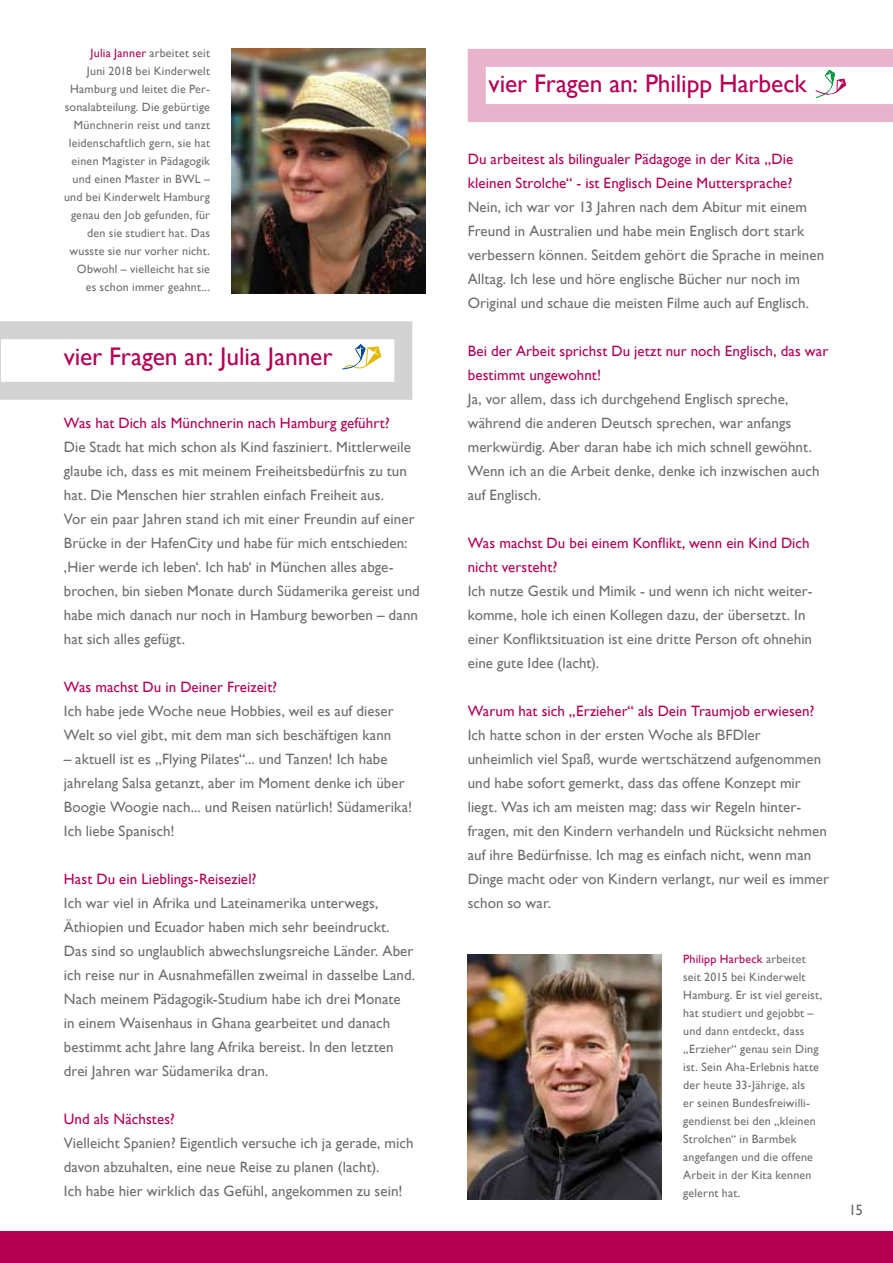
<style>
.page{position:relative;width:893px;height:1263px;background:#fff}
.page>*{position:absolute;margin:0;border:0;box-sizing:border-box;transform-origin:0 0}
.t1{font:25.5px "Gill Sans";letter-spacing:-.005em;color:#b60055}
.t2{font:15px/24px "Gill Sans";letter-spacing:.005em;color:#6e6e6e}
.t3{font:15px/24px "Gill Sans";letter-spacing:.005em;color:#b60055}
.t4{font:12px/18px "Gill Sans";letter-spacing:.02em;color:#6e6e6e;text-align:right}
.s1{color:#b60055}
</style>
<div class="page">
<div style="left:0;top:1231px;width:893px;height:32px;background:#b60055"></div>
<img style="left:468px;top:954px;width:194px;height:245px">
<img style="left:231px;top:49px;width:194px;height:245px">
<svg style="left:468px;top:49px;width:425px;height:73px"></svg>
<svg style="left:0;top:321px;width:412px;height:79px"></svg>
<p class="t4" style="left:64px;top:44px;width:148px"><span class="s1">Julia Janner</span> arbeitet seit<br>Juni 2018 bei Kinderwelt<br>Hamburg und leitet die Per&shy;sonalabteilung. Die gebürtige<br>Münchnerin reist und tanzt leidenschaftlich gern, sie hat einen Magister in Pädagogik und einen Master in BWL – und bei Kinderwelt Hamburg genau den Job gefunden, für den sie studiert hat. Das wusste sie nur vorher nicht.<br>Obwohl – vielleicht hat sie es schon immer geahnt...</p>
<h1 class="t1" style="left:64px;top:341px;width:270px">vier Fragen an: Julia Janner</h1>
<p class="t3" style="left:64px;top:412px;width:327px">Was hat Dich als Münchnerin nach Hamburg geführt?</p>
<p class="t2" style="left:64px;top:436px;width:358px">Die Stadt hat mich schon als Kind fasziniert. Mittlerweile glaube ich, dass es mit meinem Freiheitsbedürfnis zu tun hat. Die Menschen hier strahlen einfach Freiheit aus.<br>Vor ein paar Jahren stand ich mit einer Freundin auf einer Brücke in der HafenCity und habe für mich entschieden: ‚Hier werde ich leben‘. Ich hab‘ in München alles abge&shy;brochen, bin sieben Monate durch Südamerika gereist und habe mich danach nur noch in Hamburg beworben – dann hat sich alles gefügt.</p>
<p class="t3" style="left:64px;top:676px;width:215px">Was machst Du in Deiner Freizeit?</p>
<p class="t2" style="left:64px;top:700px;width:331px">Ich habe jede Woche neue Hobbies, weil es auf dieser<br>Welt so viel gibt, mit dem man sich beschäftigen kann</p>
<p class="t2" style="left:64px;top:748px;width:350px">– aktuell ist es „Flying Pilates“... und Tanzen! Ich habe jahrelang Salsa getanzt, aber im Moment denke ich über Boogie Woogie nach... und Reisen natürlich! Südamerika!<br>Ich liebe Spanisch!</p>
<p class="t3" style="left:64px;top:868px;width:194px">Hast Du ein Lieblings-Reiseziel?</p>
<p class="t2" style="left:64px;top:892px;width:353px">Ich war viel in Afrika und Lateinamerika unterwegs, Äthiopien und Ecuador haben mich sehr beeindruckt.<br>Das sind so unglaublich abwechslungsreiche Länder. Aber ich reise nur in Ausnahmefällen zweimal in dasselbe Land.<br>Nach meinem Pädagogik-Studium habe ich drei Monate in einem Waisenhaus in Ghana gearbeitet und danach bestimmt acht Jahre lang Afrika bereist. In den letzten drei Jahren war Südamerika dran.</p>
<p class="t3" style="left:64px;top:1108px;width:113px">Und als Nächstes?</p>
<p class="t2" style="left:64px;top:1132px;width:351px">Vielleicht Spanien? Eigentlich versuche ich ja gerade, mich davon abzuhalten, eine neue Reise zu planen (lacht).<br>Ich habe hier wirklich das Gefühl, angekommen zu sein!</p>
<h1 class="t1" style="left:489px;top:69px;width:320px">vier Fragen an: Philipp Harbeck</h1>
<p class="t3" style="left:468px;top:148px;width:327px">Du arbeitest als bilingualer Pädagoge in der Kita „Die kleinen Strolche“ - ist Englisch Deine Muttersprache?</p>
<p class="t2" style="left:468px;top:196px;width:358px">Nein, ich war vor 13 Jahren nach dem Abitur mit einem Freund in Australien und habe mein Englisch dort stark verbessern können. Seitdem gehört die Sprache in meinen Alltag. Ich lese und höre englische Bücher nur noch im Original und schaue die meisten Filme auch auf Englisch.</p>
<p class="t3" style="left:468px;top:340px;width:362px">Bei der Arbeit sprichst Du jetzt nur noch Englisch, das war bestimmt ungewohnt!</p>
<p class="t2" style="left:468px;top:388px;width:353px">Ja, vor allem, dass ich durchgehend Englisch spreche, während die anderen Deutsch sprechen, war anfangs merkwürdig. Aber daran habe ich mich schnell gewöhnt.<br>Wenn ich an die Arbeit denke, denke ich inzwischen auch auf Englisch.</p>
<p class="t3" style="left:468px;top:532px;width:343px">Was machst Du bei einem Konflikt, wenn ein Kind Dich nicht versteht?</p>
<p class="t2" style="left:468px;top:580px;width:346px">Ich nutze Gestik und Mimik - und wenn ich nicht weiter&shy;komme, hole ich einen Kollegen dazu, der übersetzt. In einer Konfliktsituation ist eine dritte Person oft ohnehin eine gute Idee (lacht).</p>
<p class="t3" style="left:468px;top:700px;width:348px">Warum hat sich „Erzieher“ als Dein Traumjob erwiesen?</p>
<p class="t2" style="left:468px;top:724px;width:363px">Ich hatte schon in der ersten Woche als BFDler unheimlich viel Spaß, wurde wertschätzend aufgenommen und habe sofort gemerkt, dass das offene Konzept mir liegt. Was ich am meisten mag: dass wir Regeln hinter&shy;fragen, mit den Kindern verhandeln und Rücksicht nehmen auf ihre Bedürfnisse. Ich mag es einfach nicht, wenn man Dinge macht oder von Kindern verlangt, nur weil es immer schon so war.</p>
<p class="t4" style="left:683px;top:950px;width:141px;text-align:left"><span class="s1">Philipp Harbeck</span> arbeitet seit 2015 bei Kinderwelt<br>Hamburg. Er ist viel gereist, hat studiert und gejobbt – und dann entdeckt, dass „Erzieher“ genau sein Ding ist. Sein Aha-Erlebnis hatte der heute 33-Jährige, als<br>er seinen Bundesfreiwilli&shy;gendienst bei den „kleinen<br>Strolchen“ in Barmbek angefangen und die offene<br>Arbeit in der Kita kennen gelernt hat.</p>
<p class="t2" style="left:849px;top:1198px;width:16px">15</p>
</div>
